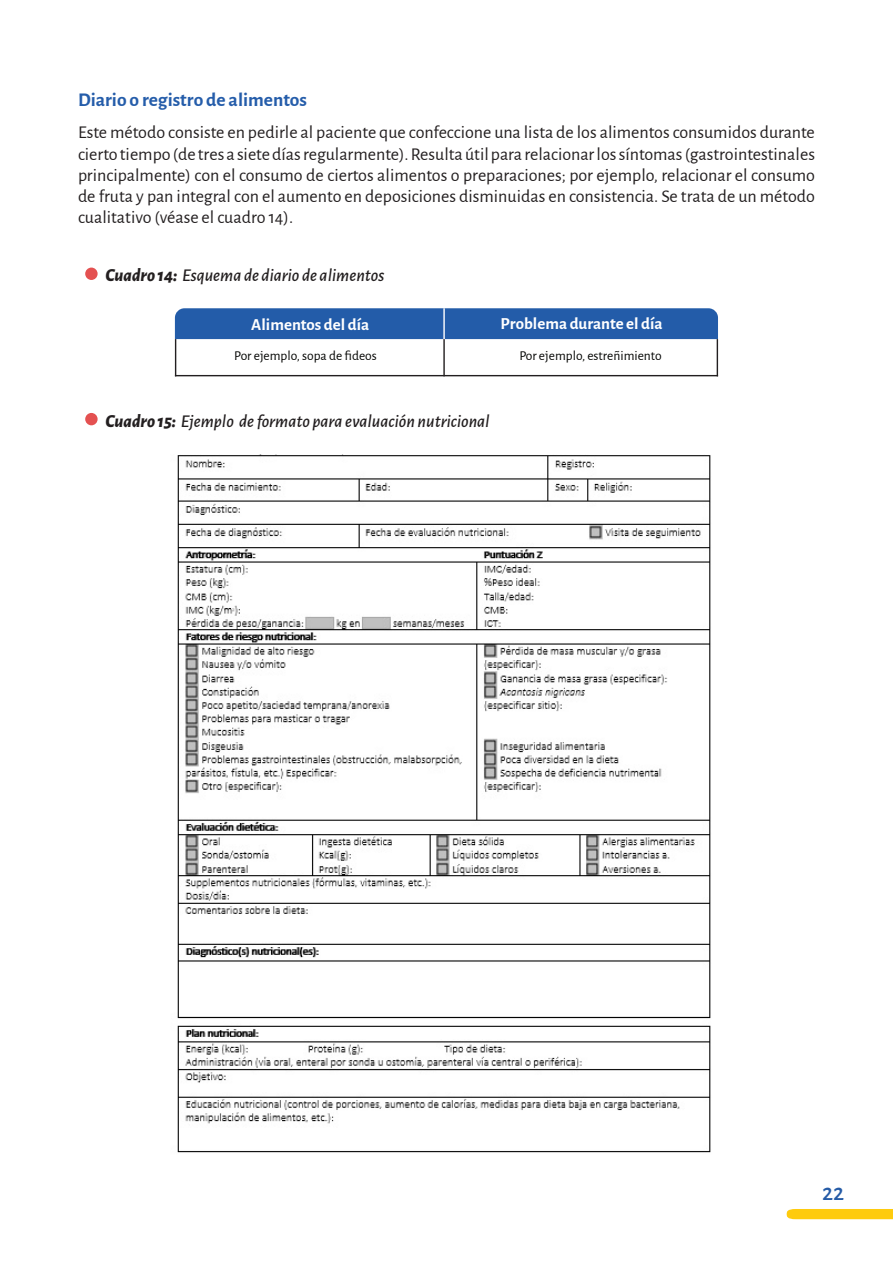
<style>
.page{position:relative;width:893px;height:1263px;background:#fff}
.page>*{position:absolute;margin:0;border:0;box-sizing:border-box;transform-origin:0 0}
.NUMERACIÓN{font:500 24px "Alegreya Sans";color:#255ba6}
.SECCIÓN{font:700 19.5px "Alegreya Sans";color:#255daa}
.CONTENIDO{font:18px/21px "Alegreya Sans";color:#231f20;text-align:justify}
.SUBTÍTULO{font:italic 500 18px "Alegreya Sans";color:#231f20}
.t1{font:700 16.95px "Alegreya Sans";color:#fff}
.t2{font:13.5px "Alegreya Sans";color:#040503}
.s1{font-weight:800}
</style>
<div class="page">
<svg style="left:787px;top:1209px;width:106px;height:10px"></svg>
<hr style="left:175px;top:375px;width:543px;height:1px;background:#231f20">
<div style="left:85px;top:268px;width:13px;height:12px;background:#e45151;border-radius:50%"></div>
<div style="left:85px;top:413px;width:13px;height:12px;background:#e45151;border-radius:50%"></div>
<div style="left:175px;top:308px;width:543px;height:31px;background:#235ca9"></div>
<hr style="left:443px;top:339px;width:2px;height:37px;background:#231f20">
<hr style="left:175px;top:339px;width:1px;height:37px;background:#231f20">
<hr style="left:717px;top:339px;width:1px;height:37px;background:#231f20">
<hr style="left:443px;top:308px;width:2px;height:31px;background:#fff">
<img style="left:177px;top:455px;width:534px;height:698px">
<p class="SECCIÓN" style="left:78px;top:86px;width:231px">Diario o registro de alimentos</p>
<p class="CONTENIDO" style="left:78px;top:121px;width:738px">Este método consiste en pedirle al paciente que confeccione una lista de los alimentos consumidos durante cierto tiempo (de tres a siete días regularmente). Resulta útil para relacionar los síntomas (gastrointestinales principalmente) con el consumo de ciertos alimentos o preparaciones; por ejemplo, relacionar el consumo de fruta y pan integral con el aumento en deposiciones disminuidas en consistencia. Se trata de un método cualitativo (véase el cuadro 14).</p>
<p class="SUBTÍTULO" style="left:106px;top:263px;width:280px"><span class="s1">Cuadro 14:</span> Esquema de diario de alimentos</p>
<p class="t1" style="left:251px;top:312px;width:120px">Alimentos del día</p>
<p class="t1" style="left:501px;top:311px;width:163px">Problema durante el día</p>
<p class="t2" style="left:234px;top:346px;width:144px">Por ejemplo, sopa de fideos</p>
<p class="t2" style="left:519px;top:346px;width:144px">Por ejemplo, estreñimiento</p>
<p class="SUBTÍTULO" style="left:106px;top:408px;width:386px"><span class="s1">Cuadro 15:</span> Ejemplo de formato para evaluación nutricional</p>
<p class="NUMERACIÓN" style="left:822px;top:1175px;width:24px">22</p>
</div>
